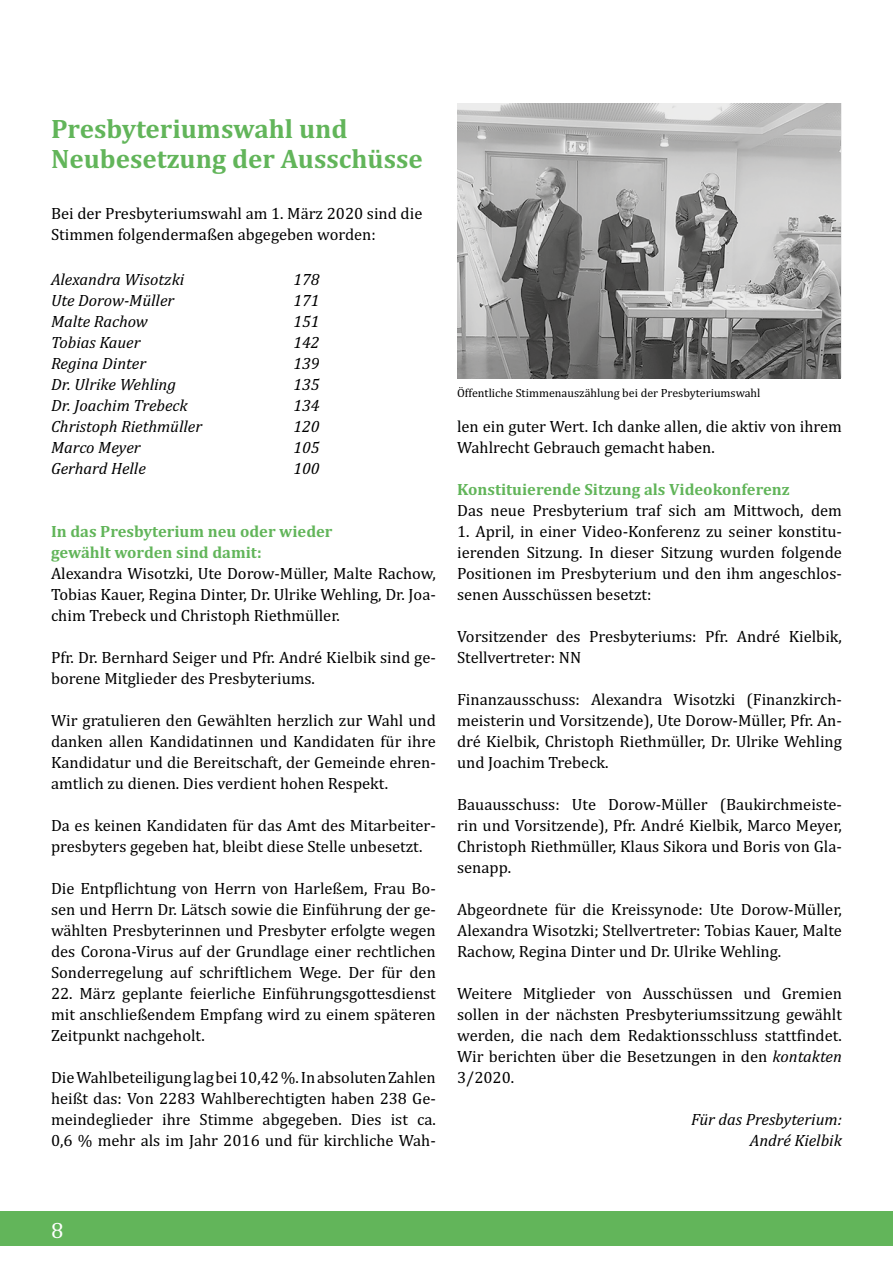
<style>
.page{position:relative;width:893px;height:1263px;background:#fff}
.page>*{position:absolute;margin:0;border:0;box-sizing:border-box;transform-origin:0 0}
.t1{font:700 27px/30px "Cambria";color:#62b55a}
.t2{font:22.5px "Cambria";color:#fff}
.t3{font:16.5px/21px "Cambria";color:#000;text-align:justify}
.t4{font:italic 16.5px/21px "Cambria";color:#000;text-align:right}
.t5{font:700 16.5px/21px "Cambria";color:#62b55a}
.t6{font:12px "Cambria";color:#000}
.s1{font-style:italic}
</style>
<div class="page">
<div style="left:0;top:1212px;width:893px;height:34px;background:#62b55a"></div>
<img style="left:457px;top:104px;width:384px;height:274px">
<h1 class="t1" style="left:51px;top:113px;width:373px">Presbyteriumswahl und<br>Neubesetzung der Ausschüsse</h1>
<p class="t3" style="left:51px;top:203px;width:373px">Bei der Presbyteriumswahl am 1. März 2020 sind die<br>Stimmen folgendermaßen abgegeben worden:</p>
<p class="t4" style="left:51px;top:268px;width:135px">Alexandra Wisotzki</p>
<p class="t4" style="left:293px;top:268px;width:28px">178</p>
<p class="t4" style="left:51px;top:289px;width:125px">Ute Dorow-Müller</p>
<p class="t4" style="left:293px;top:289px;width:28px">171</p>
<p class="t4" style="left:51px;top:310px;width:98px">Malte Rachow</p>
<p class="t4" style="left:293px;top:310px;width:28px">151</p>
<p class="t4" style="left:51px;top:331px;width:91px">Tobias Kauer</p>
<p class="t4" style="left:293px;top:331px;width:28px">142</p>
<p class="t4" style="left:51px;top:352px;width:97px">Regina Dinter</p>
<p class="t4" style="left:293px;top:352px;width:28px">139</p>
<p class="t4" style="left:51px;top:373px;width:127px">Dr. Ulrike Wehling</p>
<p class="t4" style="left:293px;top:373px;width:28px">135</p>
<p class="t4" style="left:51px;top:394px;width:138px">Dr. Joachim Trebeck</p>
<p class="t4" style="left:293px;top:394px;width:28px">134</p>
<p class="t4" style="left:51px;top:415px;width:153px">Christoph Riethmüller</p>
<p class="t4" style="left:293px;top:415px;width:28px">120</p>
<p class="t4" style="left:51px;top:436px;width:91px">Marco Meyer</p>
<p class="t4" style="left:293px;top:436px;width:28px">105</p>
<p class="t4" style="left:51px;top:457px;width:96px">Gerhard Helle</p>
<p class="t4" style="left:293px;top:457px;width:28px">100</p>
<p class="t5" style="left:51px;top:520px;width:283px">In das Presbyterium neu oder wieder gewählt worden sind damit:</p>
<p class="t3" style="left:51px;top:563px;width:386px">Alexandra Wisotzki, Ute Dorow-Müller, Malte Rachow, Tobias Kauer, Regina Dinter, Dr. Ulrike Wehling, Dr. Joa&shy;chim Trebeck und Christoph Riethmüller.</p>
<p class="t3" style="left:51px;top:647px;width:386px">Pfr. Dr. Bernhard Seiger und Pfr. André Kielbik sind ge&shy;borene Mitglieder des Presbyteriums.</p>
<p class="t3" style="left:51px;top:710px;width:386px">Wir gratulieren den Gewählten herzlich zur Wahl und danken allen Kandidatinnen und Kandidaten für ihre Kandidatur und die Bereitschaft, der Gemeinde ehren&shy;amtlich zu dienen. Dies verdient hohen Respekt.</p>
<p class="t3" style="left:51px;top:815px;width:386px">Da es keinen Kandidaten für das Amt des Mitarbeiter&shy;presbyters gegeben hat, bleibt diese Stelle unbesetzt.</p>
<p class="t3" style="left:51px;top:878px;width:386px">Die Entpflichtung von Herrn von Harleßem, Frau Bo&shy;sen und Herrn Dr. Lätsch sowie die Einführung der ge&shy;wählten Presbyterinnen und Presbyter erfolgte wegen des Corona-Virus auf der Grundlage einer rechtlichen Sonderregelung auf schriftlichem Wege. Der für den</p>
<p class="t3" style="left:51px;top:983px;width:386px">22. März geplante feierliche Einführungsgottesdienst mit anschließendem Empfang wird zu einem späteren Zeitpunkt nachgeholt.</p>
<p class="t3" style="left:51px;top:1067px;width:386px">Die Wahlbeteiligung lag bei 10,42 %. In absoluten Zahlen heißt das: Von 2283 Wahlberechtigten haben 238 Ge&shy;meindeglieder ihre Stimme abgegeben. Dies ist ca.<br>0,6 % mehr als im Jahr 2016 und für kirchliche Wah-</p>
<p class="t6" style="left:457px;top:386px;width:305px">Öffentliche Stimmenauszählung bei der Presbyteriumswahl</p>
<p class="t3" style="left:457px;top:416px;width:386px">len ein guter Wert. Ich danke allen, die aktiv von ihrem<br>Wahlrecht Gebrauch gemacht haben.</p>
<p class="t5" style="left:457px;top:478px;width:334px">Konstituierende Sitzung als Videokonferenz</p>
<p class="t3" style="left:457px;top:500px;width:386px">Das neue Presbyterium traf sich am Mittwoch, dem</p>
<p class="t3" style="left:457px;top:521px;width:386px">1. April, in einer Video-Konferenz zu seiner konstitu&shy;ierenden Sitzung. In dieser Sitzung wurden folgende Positionen im Presbyterium und den ihm angeschlos&shy;senen Ausschüssen besetzt:</p>
<p class="t3" style="left:457px;top:626px;width:386px">Vorsitzender des Presbyteriums: Pfr. André Kielbik,<br>Stellvertreter: NN</p>
<p class="t3" style="left:457px;top:689px;width:386px">Finanzausschuss: Alexandra Wisotzki (Finanzkirch&shy;meisterin und Vorsitzende), Ute Dorow-Müller, Pfr. An&shy;dré Kielbik, Christoph Riethmüller, Dr. Ulrike Wehling und Joachim Trebeck.</p>
<p class="t3" style="left:457px;top:794px;width:386px">Bauausschuss: Ute Dorow-Müller (Baukirchmeiste&shy;rin und Vorsitzende), Pfr. André Kielbik, Marco Meyer, Christoph Riethmüller, Klaus Sikora und Boris von Gla&shy;senapp.</p>
<p class="t3" style="left:457px;top:899px;width:386px">Abgeordnete für die Kreissynode: Ute Dorow-Müller, Alexandra Wisotzki; Stellvertreter: Tobias Kauer, Malte Rachow, Regina Dinter und Dr. Ulrike Wehling.</p>
<p class="t3" style="left:457px;top:983px;width:386px">Weitere Mitglieder von Ausschüssen und Gremien sollen in der nächsten Presbyteriumssitzung gewählt werden, die nach dem Redaktionsschluss stattfindet.<br>Wir berichten über die Besetzungen in den <span class="s1">kontakten </span>3/2020.</p>
<p class="t4" style="left:691px;top:1108px;width:152px">Für das Presbyterium:<br>André Kielbik</p>
<h2 class="t2" style="left:51px;top:1217px;width:14px">8</h2>
</div>
